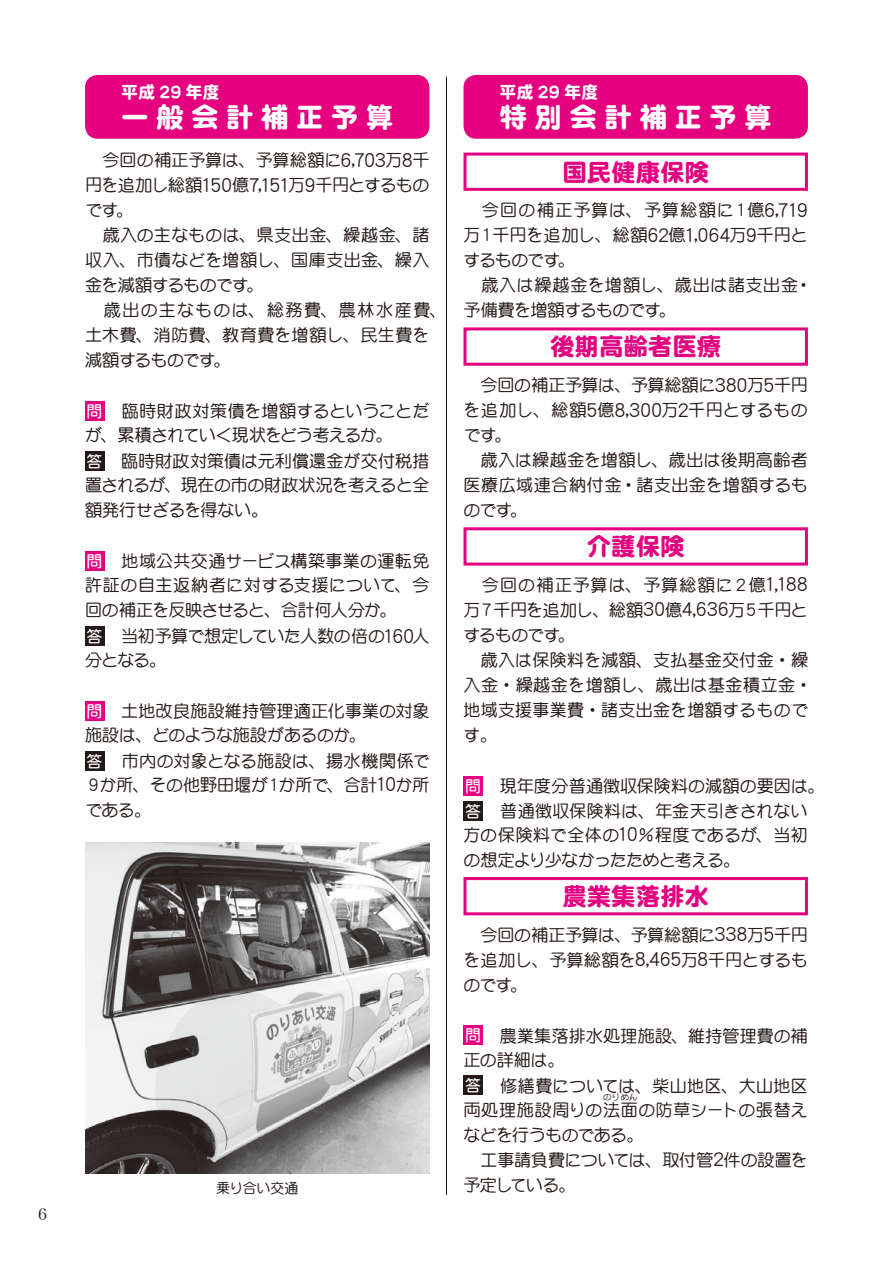
<style>
.page{position:relative;width:893px;height:1263px;background:#fff}
.page>*{position:absolute;margin:0;border:0;box-sizing:border-box;transform-origin:0 0}
.t1{font:600 27.6px "DFP Maru Gothic CID";letter-spacing:.265em;color:#fff}
.t2{font:600 24.45px "DFP Maru Gothic CID";color:#e4007f}
.t3{font:500 16.95px/25px "DFP Maru Gothic CID";letter-spacing:.005em;color:#231916;text-align:justify}
.t4{font:500 16.95px/25px "DFP Maru Gothic CID";letter-spacing:.035em;color:#231916}
.t5{font:500 16.95px/23.9px "DFP Maru Gothic CID";letter-spacing:.03em;color:#231916}
.t6{font:500 16.95px/23.9px "DFP Maru Gothic CID";letter-spacing:-.025em;color:#231916}
.t7{font:500 16.95px/25px "DFP Maru Gothic CID";letter-spacing:-.02em;color:#231916}
.t8{font:600 16.95px "DFP Maru Gothic CID";color:#fff}
.t9{font:15.45px "Hira Min Pro W3";color:#231916}
.t10{font:500 13.8px "DFP Maru Gothic CID";letter-spacing:-.015em;color:#231916}
.t11{font:500 8.55px "DFP Maru Gothic CID";color:#231916}
.s1{font-size:18.75px}
.s2{font-family:"DFPHS Maru Gothic CID W4";font-weight:400;font-size:15.9px;color:#fff}
</style>
<div class="page">
<hr style="left:446px;top:77px;width:1px;height:1118px;background:#231916">
<div style="left:85px;top:75px;width:344px;height:64px;background:#e4007f;border-radius:13px"></div>
<div style="left:85px;top:401px;width:19px;height:19px;background:#e4007f"></div>
<div style="left:85px;top:451px;width:19px;height:19px;background:#231916"></div>
<div style="left:85px;top:551px;width:19px;height:19px;background:#e4007f"></div>
<div style="left:85px;top:626px;width:19px;height:19px;background:#231916"></div>
<div style="left:85px;top:701px;width:19px;height:19px;background:#e4007f"></div>
<div style="left:85px;top:751px;width:19px;height:19px;background:#231916"></div>
<div style="left:463px;top:75px;width:345px;height:64px;background:#e4007f;border-radius:13px"></div>
<div style="left:463px;top:153px;width:345px;height:38px;border:3px solid #e4007f"></div>
<div style="left:463px;top:327px;width:345px;height:39px;border:3px solid #e4007f"></div>
<div style="left:463px;top:527px;width:345px;height:39px;border:3px solid #e4007f"></div>
<div style="left:463px;top:776px;width:20px;height:19px;background:#e4007f"></div>
<div style="left:463px;top:801px;width:20px;height:19px;background:#231916"></div>
<div style="left:463px;top:877px;width:345px;height:38px;border:3px solid #e4007f"></div>
<div style="left:463px;top:1026px;width:20px;height:19px;background:#e4007f"></div>
<div style="left:463px;top:1076px;width:20px;height:19px;background:#231916"></div>
<img style="left:85px;top:842px;width:344px;height:332px">
<svg style="left:214px;top:1163px;width:89px;height:11px"></svg>
<p class="t9" style="left:38px;top:1201px;width:11px">6</p>
<p class="t8" style="left:121px;top:82px;width:100px">平成 29 年度</p>
<h1 class="t1" style="left:121px;top:102px;width:274px">一般会計補正予算</h1>
<p class="t3" style="left:85px;top:147px;width:346px;text-indent:17px">今回の補正予算は、予算総額に<span class="s1">6,703</span>万<span class="s1">8</span>千円を追加し総額<span class="s1">150</span>億<span class="s1">7,151</span>万<span class="s1">9</span>千円とするものです。</p>
<p class="t3" style="left:85px;top:222px;width:346px;text-indent:18px">歳入の主なものは、県支出金、繰越金、諸収入、市債などを増額し、国庫支出金、繰入金を減額するものです。</p>
<p class="t4" style="left:85px;top:297px;width:363px;text-indent:19px">歳出の主なものは、総務費、農林水産費、土木費、消防費、教育費を増額し、民生費を減額するものです。</p>
<p class="t6" style="left:85px;top:399px;width:346px"><span class="s2">問</span> 臨時財政対策債を増額するということだが、累積されていく現状をどう考えるか。</p>
<p class="t3" style="left:85px;top:448px;width:346px;line-height:24.5px"><span class="s2">答</span> 臨時財政対策債は元利償還金が交付税措置されるが、現在の市の財政状況を考えると全額発行せざるを得ない。</p>
<p class="t3" style="left:85px;top:548px;width:346px;text-align:left"><span class="s2">問</span> 地域公共交通サービス構築事業の運転免許証の自主返納者に対する支援について、今回の補正を反映させると、合計何人分か。<br><span class="s2">答</span> 当初予算で想定していた人数の倍の<span class="s1">160</span>人</p>
<p class="t3" style="left:85px;top:647px;width:83px">分となる。</p>
<p class="t3" style="left:85px;top:699px;width:346px;line-height:23.9px"><span class="s2">問</span> 土地改良施設維持管理適正化事業の対象施設は、どのような施設があるのか。</p>
<p class="t3" style="left:85px;top:748px;width:346px;line-height:24.5px"><span class="s2">答</span> 市内の対象となる施設は、揚水機関係で９か所、その他野田堰が１か所で、合計<span class="s1">10</span>か所である。</p>
<p class="t8" style="left:500px;top:82px;width:100px">平成 29 年度</p>
<h1 class="t1" style="left:500px;top:102px;width:274px">特別会計補正予算</h1>
<h2 class="t2" style="left:562px;top:159px;width:148px">国民健康保険</h2>
<p class="t3" style="left:463px;top:197px;width:346px;text-indent:18px">今回の補正予算は、予算総額に１億<span class="s1">6,719</span>万１千円を追加し、総額<span class="s1">62</span>億<span class="s1">1,064</span>万<span class="s1">9</span>千円とするものです。</p>
<p class="t3" style="left:463px;top:272px;width:350px;text-indent:18px">歳入は繰越金を増額し、歳出は諸支出金・予備費を増額するものです。</p>
<h2 class="t2" style="left:550px;top:333px;width:173px">後期高齢者医療</h2>
<p class="t3" style="left:463px;top:372px;width:346px;text-indent:17px">今回の補正予算は、予算総額に<span class="s1">380</span>万<span class="s1">5</span>千円を追加し、総額<span class="s1">5</span>億<span class="s1">8,300</span>万<span class="s1">2</span>千円とするものです。</p>
<p class="t3" style="left:463px;top:447px;width:346px;text-indent:17px">歳入は繰越金を増額し、歳出は後期高齢者医療広域連合納付金・諸支出金を増額するものです。</p>
<h2 class="t2" style="left:587px;top:533px;width:99px">介護保険</h2>
<p class="t3" style="left:463px;top:572px;width:346px;text-indent:18px">今回の補正予算は、予算総額に２億<span class="s1">1,188</span>万７千円を追加し、総額<span class="s1">30</span>億<span class="s1">4,636</span>万５千円とするものです。</p>
<p class="t3" style="left:464px;top:647px;width:350px;text-align:left;text-indent:17px">歳入は保険料を減額、支払基金交付金・繰入金・繰越金を増額し、歳出は基金積立金・地域支援事業費・諸支出金を増額するものです。</p>
<p class="t3" style="left:463px;top:773px;width:363px;line-height:24.6px;text-align:left"><span class="s2">問</span> 現年度分普通徴収保険料の減額の要因は。<span class="s2">答</span> 普通徴収保険料は、年金天引きされない方の保険料で全体の<span class="s1">10</span>％程度であるが、当初の想定より少なかったためと考える。</p>
<h2 class="t2" style="left:562px;top:883px;width:148px">農業集落排水</h2>
<p class="t3" style="left:463px;top:922px;width:346px;text-indent:17px">今回の補正予算は、予算総額に<span class="s1">338</span>万<span class="s1">5</span>千円を追加し、予算総額を<span class="s1">8,465</span>万<span class="s1">8</span>千円とするものです。</p>
<p class="t3" style="left:463px;top:1023px;width:346px;line-height:23.9px"><span class="s2">問</span> 農業集落排水処理施設、維持管理費の補正の詳細は。</p>
<p class="t5" style="left:463px;top:1073px;width:346px"><span class="s2">答</span> 修繕費については、柴山地区、大山地区両処理施設周りの法面の防草シートの張替え</p>
<p class="t11" style="left:603px;top:1092px;width:36px">のりめん</p>
<p class="t7" style="left:481px;top:1122px;width:329px;text-indent:-17px">などを行うものである。<br>工事請負費については、取付管<span class="s1">2</span>件の設置を</p>
<p class="t10" style="left:216px;top:1181px;width:83px">乗り合い交通</p>
<p class="t3" style="left:463px;top:1172px;width:114px">予定している。</p>
</div>
